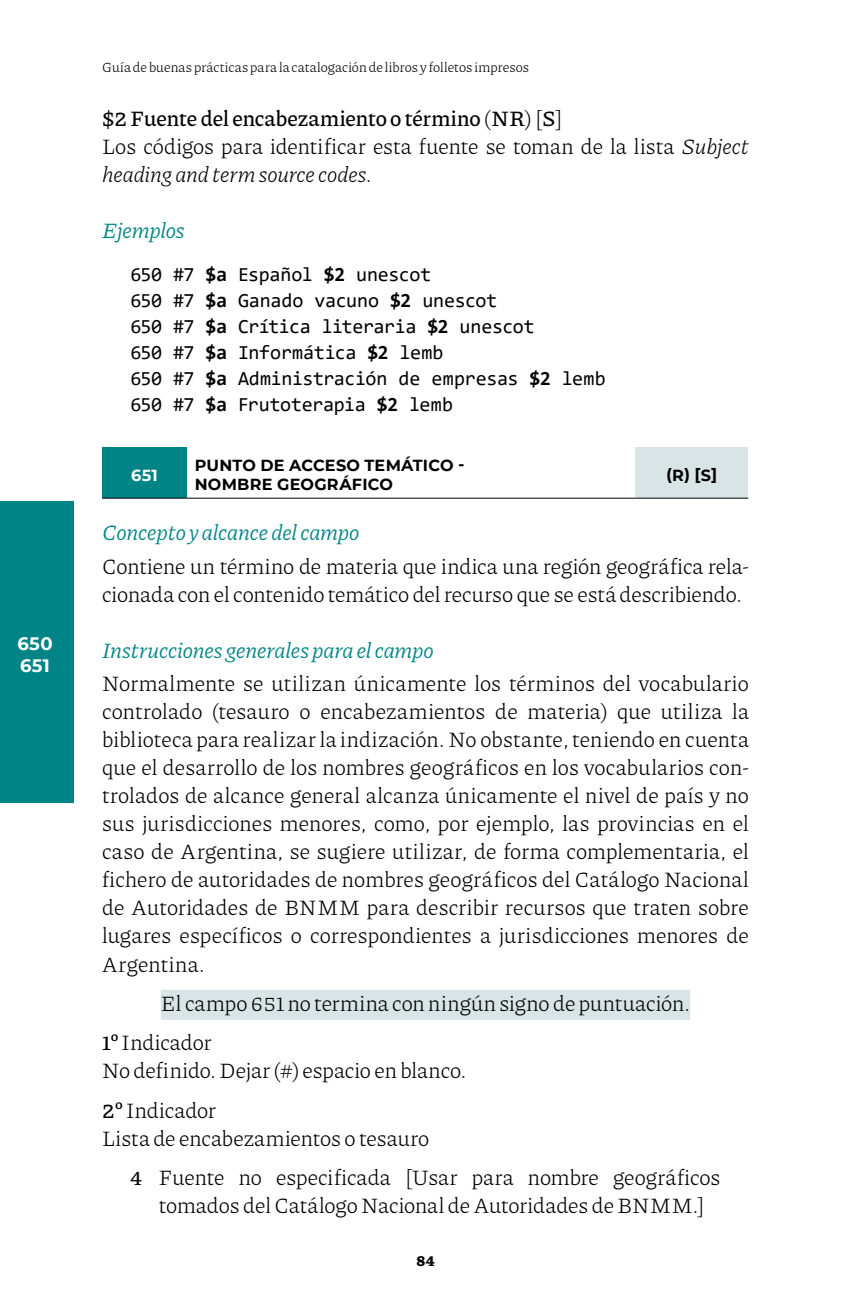
<style>
.page{position:relative;width:851px;height:1304px;background:#fff}
.page>*{position:absolute;margin:0;border:0;box-sizing:border-box;transform-origin:0 0}
.t1{font:300 22px/28px "Piazzolla";letter-spacing:.005em;color:#000}
.t2{font:italic 22px "Piazzolla";letter-spacing:-.005em;color:#008486}
.t3{font:20px/26px "Consolas";letter-spacing:-.02em;color:#000}
.t4{font:700 18px/21.6px "Montserrat";letter-spacing:.02em;color:#fff}
.t5{font:700 16px/19.2px "Montserrat";letter-spacing:.015em;color:#000}
.t6{font:700 16px "Montserrat";color:#fff}
.t7{font:800 16px "Piazzolla";color:#000}
.t8{font:300 14px "Piazzolla";letter-spacing:.005em;color:#000}
.s1{font-weight:500}
.s2{font-style:italic}
.s3{font-weight:700}
</style>
<div class="page">
<div style="left:0;top:501px;width:74px;height:302px;background:#008486"></div>
<div style="left:161px;top:990px;width:529px;height:30px;background:#d9e4e6"></div>
<div style="left:102px;top:447px;width:85px;height:51px;background:#008486"></div>
<div style="left:635px;top:447px;width:113px;height:51px;background:#d9e4e6"></div>
<hr style="left:102px;top:498px;width:85px;height:1px;background:#000">
<hr style="left:187px;top:498px;width:448px;height:1px;background:#000">
<hr style="left:635px;top:498px;width:113px;height:1px;background:#000">
<p class="t4" style="left:17px;top:632px;width:37px">650<br>651</p>
<p class="t8" style="left:102px;top:58px;width:428px">Guía de buenas prácticas para la catalogación de libros y folletos impresos</p>
<p class="t1" style="left:102px;top:104px;width:648px"><span class="s1">$2 Fuente del encabezamiento o término</span> (<span class="s1">NR</span>) [<span class="s1">S</span>]<br>Los códigos para identificar esta fuente se toman de la lista <span class="s2">Subject heading and term source codes.</span></p>
<p class="t2" style="left:102px;top:217px;width:84px">Ejemplos</p>
<p class="t3" style="left:130px;top:261px;width:476px">650 #7 <span class="s3">$a</span> Español <span class="s3">$2</span> unescot<br>650 #7 <span class="s3">$a</span> Ganado vacuno <span class="s3">$2</span> unescot<br>650 #7 <span class="s3">$a</span> Crítica literaria <span class="s3">$2</span> unescot<br>650 #7 <span class="s3">$a</span> Informática <span class="s3">$2</span> lemb<br>650 #7 <span class="s3">$a</span> Administración de empresas <span class="s3">$2</span> lemb 650 #7 <span class="s3">$a</span> Frutoterapia <span class="s3">$2</span> lemb</p>
<p class="t5" style="left:195px;top:455px;width:271px">PUNTO DE ACCESO TEMÁTICO -<br>NOMBRE GEOGRÁFICO</p>
<p class="t5" style="left:666px;top:464px;width:53px">(R) [S]</p>
<p class="t2" style="left:102px;top:519px;width:259px">Concepto y alcance del campo</p>
<p class="t1" style="left:102px;top:552px;width:648px">Contiene un término de materia que indica una región geográfica rela&shy;cionada con el contenido temático del recurso que se está describiendo.</p>
<p class="t2" style="left:102px;top:636px;width:333px">Instrucciones generales para el campo</p>
<p class="t1" style="left:102px;top:669px;width:648px;text-align:justify">Normalmente se utilizan únicamente los términos del vocabulario controlado (tesauro o encabezamientos de materia) que utiliza la biblioteca para realizar la indización. No obstante, teniendo en cuenta que el desarrollo de los nombres geográficos en los vocabularios con&shy;trolados de alcance general alcanza únicamente el nivel de país y no sus jurisdicciones menores, como, por ejemplo, las provincias en el caso de Argentina, se sugiere utilizar, de forma complementaria, el fichero de autoridades de nombres geográficos del Catálogo Nacional de Autoridades de BNMM para describir recursos que traten sobre lugares específicos o correspondientes a jurisdicciones menores de Argentina.</p>
<p class="t1" style="left:102px;top:983px;width:589px;line-height:39.4px;text-indent:59px">El campo 651 no termina con ningún signo de puntuación.<br><span class="s1">1º</span> Indicador</p>
<p class="t1" style="left:102px;top:1050px;width:366px;line-height:39.4px">No definido. Dejar (#) espacio en blanco.<br><span class="s1">2º</span> Indicador</p>
<p class="t1" style="left:130px;top:1118px;width:591px;line-height:39.4px;text-indent:-28px">Lista de encabezamientos o tesauro<br><span class="s1">4</span> Fuente no especificada [Usar para nombre geográficos</p>
<p class="t1" style="left:159px;top:1191px;width:547px">tomados del Catálogo Nacional de Autoridades de BNMM.]</p>
<p class="t6" style="left:131px;top:463px;width:28px">651</p>
<p class="t7" style="left:416px;top:1249px;width:20px">84</p>
</div>
